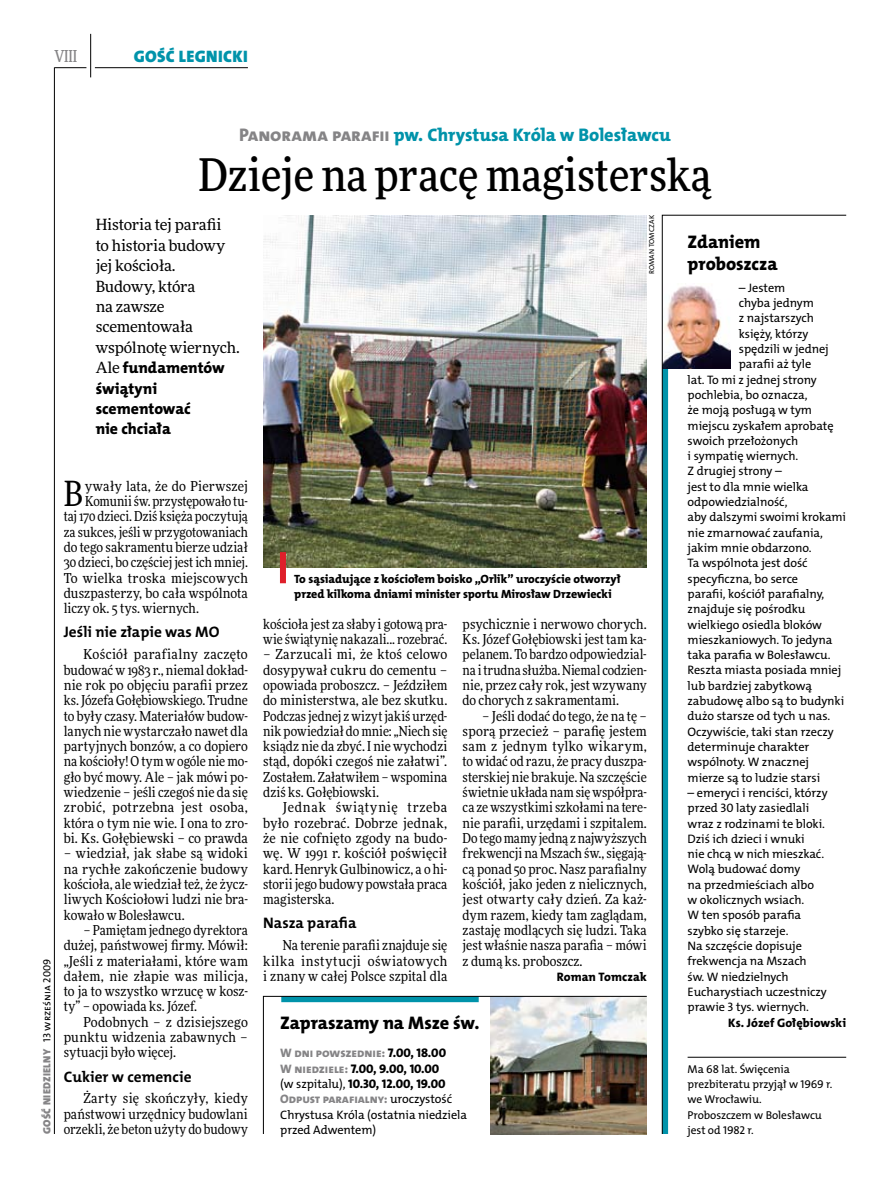
<style>
.page{position:relative;width:893px;height:1191px;background:#fff}
.page>*{position:absolute;margin:0;border:0;box-sizing:border-box;transform-origin:0 0}
.t1{font:500 45px "Freeday Narrow";color:#000}
.t2{font:34.8px "Freeday Narrow News";color:#000}
.t3{font:18.3px "The Mix HP8 Ex Bld";letter-spacing:-.01em;color:#0093aa}
.t4{font:18.3px/21.6px "The Mix HP8 Ex Bld";letter-spacing:.005em;color:#000}
.t5{font:16.65px "The Mix HP9 Blk";letter-spacing:.02em;color:#0093aa}
.t6{font:500 16.5px "Freeday Narrow";color:#858486;scale:.9 1}
.t7{font:15.75px/20.4px "The Mix HP8 Ex Bld";letter-spacing:.015em;color:#000}
.t8{font:15.45px/20.4px "Freeday News";letter-spacing:-.01em;color:#000}
.t9{font:15.3px "The Mix HP7 Bld";color:#000}
.t10{font:13.65px/15.3px "Freeday Narrow News";letter-spacing:.005em;color:#000;text-align:justify}
.t11{font:12.6px/15.3px "The Mix HP8 Ex Bld";letter-spacing:-.005em;color:#000}
.t12{font:12.3px/15.3px "The Mix HP5 Plain";letter-spacing:-.005em;color:#000}
.t13{font:12.3px "The Mix HP8 Ex Bld";letter-spacing:-.005em;color:#858486}
.t14{font:12.3px "The Mix HP8 Ex Bld";letter-spacing:.01em;color:#000}
.t15{font:12px/15.3px "The Mix HP8 Ex Bld";letter-spacing:-.005em;color:#000}
.t16{font:11.4px/15.3px "The Mix HP5 Plain";letter-spacing:-.005em;color:#000}
.t17{font:10.5px "The Mix HP9 Blk";letter-spacing:.025em;color:#858486}
.t18{font:7.2px "The Mix HP5 Plain";letter-spacing:.005em;color:#000}
.s1{font-family:"The Mix HP5 Plain";color:#000}
.s2{color:#858486}
.s3{font-family:"Freeday News";font-size:15.45px}
.s4{font-size:12.6px;color:#000}
.s5{font-size:12.3px;color:#858486}
.s6{font-family:"The Mix HP5 Plain";font-size:12.3px}
</style>
<div class="page">
<hr style="left:54px;top:67px;width:1px;height:1067px;background:#000">
<hr style="left:90px;top:34px;width:1px;height:43px;background:#000">
<hr style="left:54px;top:67px;width:32px;height:1px;background:#000">
<hr style="left:95px;top:67px;width:153px;height:1px;background:#000">
<svg style="left:662px;top:215px;width:185px;height:919px"></svg>
<img style="left:263px;top:996px;width:384px;height:138px">
<img style="left:263px;top:215px;width:384px;height:352px">
<div style="left:280px;top:552px;width:6px;height:31px;background:#df1f2a"></div>
<p class="t6" style="left:54px;top:46px;width:27px">VIII</p>
<p class="t5" style="left:134px;top:46px;width:115px">GOŚĆ LEGN ICKI</p>
<p class="t17" style="left:40px;top:1134px;width:177px;rotate:-90deg">GOŚĆ NIEDZIELNY <span class="s1">13 września 2009</span></p>
<h3 class="t3" style="left:239px;top:123px;width:433px"><span class="s2">Panorama parafii</span> pw. Chrystusa Króla w Bolesławcu</h3>
<h1 class="t1" style="left:199px;top:147px;width:514px">Dzieje na pracę magisterską</h1>
<p class="t18" style="left:647px;top:274px;width:60px;rotate:-90deg">Roman Tomczak</p>
<p class="t8" style="left:96px;top:214px;width:146px">Historia tej parafii<br>to historia budowy jej kościoła.<br>Budowy, która<br>na zawsze scementowała wspólnotę wiernych.</p>
<p class="t7" style="left:96px;top:358px;width:131px"><span class="s3">Ale</span> fundamentów świątyni scementować<br>nie chciała</p>
<h3 class="t4" style="left:688px;top:231px;width:92px">Zdaniem proboszcza</h3>
<p class="t12" style="left:739px;top:280px;width:48px">– Jestem</p>
<p class="t12" style="left:739px;top:295px;width:77px">chyba jednym</p>
<p class="t12" style="left:739px;top:311px;width:77px">z najstarszych</p>
<p class="t12" style="left:739px;top:326px;width:71px">księży, którzy</p>
<p class="t12" style="left:739px;top:341px;width:91px">spędzili w jednej</p>
<p class="t12" style="left:739px;top:356px;width:74px">parafii aż tyle</p>
<p class="t12" style="left:688px;top:372px;width:131px">lat. To mi z jednej strony</p>
<p class="t12" style="left:688px;top:387px;width:121px">pochlebia, bo oznacza,</p>
<p class="t12" style="left:688px;top:402px;width:126px">że moją posługą w tym</p>
<p class="t12" style="left:688px;top:418px;width:148px">miejscu zyskałem aprobatę</p>
<p class="t12" style="left:688px;top:433px;width:112px">swoich przełożonych</p>
<p class="t12" style="left:688px;top:448px;width:112px">i sympatię wiernych.</p>
<p class="t12" style="left:688px;top:464px;width:96px">Z drugiej strony –</p>
<p class="t12" style="left:688px;top:479px;width:123px">jest to dla mnie wielka</p>
<p class="t12" style="left:688px;top:494px;width:101px">odpowiedzialność,</p>
<p class="t12" style="left:688px;top:509px;width:160px">aby dalszymi swoimi krokami</p>
<p class="t12" style="left:688px;top:525px;width:137px">nie zmarnować zaufania,</p>
<p class="t12" style="left:688px;top:540px;width:126px">jakim mnie obdarzono.</p>
<p class="t12" style="left:688px;top:555px;width:121px">Ta wspólnota jest dość</p>
<p class="t12" style="left:688px;top:571px;width:112px">specyficzna, bo serce</p>
<p class="t12" style="left:688px;top:586px;width:138px">parafii, kościół parafialny,</p>
<p class="t12" style="left:688px;top:601px;width:119px">znajduje się pośrodku</p>
<p class="t12" style="left:688px;top:617px;width:136px">wielkiego osiedla bloków</p>
<p class="t12" style="left:688px;top:632px;width:146px">mieszkaniowych. To jedyna</p>
<p class="t12" style="left:688px;top:647px;width:144px">taka parafia w B olesławcu.</p>
<p class="t12" style="left:688px;top:663px;width:155px">Reszta miasta posiada mniej</p>
<p class="t12" style="left:688px;top:678px;width:126px">lub bardziej zabytkową</p>
<p class="t12" style="left:688px;top:693px;width:158px">zabudowę albo są to budynki</p>
<p class="t12" style="left:688px;top:708px;width:144px">dużo starsze od tych u nas.</p>
<p class="t12" style="left:688px;top:724px;width:148px">Oczywiście, taki stan rzeczy</p>
<p class="t12" style="left:688px;top:739px;width:123px">determinuje charakter</p>
<p class="t12" style="left:688px;top:754px;width:123px">wspólnoty. W znacznej</p>
<p class="t12" style="left:688px;top:770px;width:134px">mierze są to ludzie starsi</p>
<p class="t12" style="left:688px;top:785px;width:142px">– emeryci i renciści, którzy przed 30 laty zasiedlali wraz z rodzinami te bloki.<br>Dziś ich dzieci i wnuki<br>nie chcą w nich mieszkać.<br>Wolą budować domy<br>na przedmieściach albo<br>w okolicznych wsiach.<br>W ten sposób parafia szybko się starzeje.<br>N a szczęście dopisuje frekwencja na M szach<br>św. W niedzielnych<br>Eucharystiach uczestniczy prawie 3 tys. wiernych.</p>
<p class="t14" style="left:728px;top:1014px;width:119px">Ks. Józef Gołębiowski</p>
<p class="t16" style="left:688px;top:1061px;width:146px">Ma 68 lat. Święcenia prezbiteratu przyjął w 1969 r. we Wrocławiu.<br>Proboszczem w Bolesławcu jest od 1982 r.</p>
<h2 class="t2" style="left:64px;top:472px;width:21px">B</h2>
<p class="t10" style="left:85px;top:478px;width:164px">ywały lata, że do Pierwszej</p>
<p class="t10" style="left:85px;top:493px;width:164px">Komunii św. przystępowało tu-</p>
<p class="t10" style="left:64px;top:509px;width:186px">taj 170 dzieci. Dziś księża poczytują</p>
<p class="t10" style="left:64px;top:524px;width:186px">za sukces, jeśli w przygotowaniach</p>
<p class="t10" style="left:64px;top:539px;width:186px">do tego sakramentu bierze udział</p>
<p class="t10" style="left:64px;top:555px;width:186px">30 dzieci, bo częściej jest ich mniej.</p>
<p class="t10" style="left:64px;top:570px;width:186px">To wielka troska miejscowych</p>
<p class="t10" style="left:64px;top:585px;width:186px">duszpasterzy, bo cała wspólnota</p>
<p class="t10" style="left:64px;top:600px;width:137px">liczy ok. 5 tys. wiernych.</p>
<p class="t9" style="left:64px;top:622px;width:157px">Jeśli nie złapie was MO</p>
<p class="t10" style="left:64px;top:646px;width:186px;text-indent:20px">Kościół parafialny zaczęto budować w 1983 r., niemal dokład&shy;nie rok po objęciu parafii przez ks. Józefa Gołębiowskiego. Trudne to były czasy. Materiałów budow&shy;lanych nie wystarczało nawet dla partyjnych bonzów, a co dopiero na kościoły! Otym w ogóle nie mo&shy;gło być mowy. Ale – jak mówi po&shy;wiedzenie – jeśli czegoś nie da się zrobić, potrzebna jest osoba, która o tym nie wie. I ona to zro&shy;bi. Ks. Gołębiewski – co prawda</p>
<p class="t10" style="left:64px;top:845px;width:186px">– wiedział, jak słabe są widoki na rychłe zakończenie budowy kościoła, ale wiedział też, że życz&shy;liwych Kościołowi ludzi nie bra&shy;kowało w Bolesławcu.</p>
<p class="t10" style="left:64px;top:922px;width:186px;text-indent:20px">– Pamiętam jednego dyrektora dużej, państwowej firmy. Mówił: „Jeśli z materiałami, które wam dałem, nie złapie was milicja, to ja to wszystko wrzucę w kosz&shy;ty” – opowiada ks. Józef.</p>
<p class="t10" style="left:64px;top:1014px;width:186px;text-indent:20px">Podobnych – z dzisiejszego punktu widzenia zabawnych – sytuacji było więcej.</p>
<p class="t9" style="left:64px;top:1066px;width:129px">Cukier w cemencie</p>
<p class="t10" style="left:64px;top:1090px;width:186px;text-indent:20px">Żarty się skończyły, kiedy państwowi urzędnicy budowlani orzekli, że beton użyty do budowy</p>
<p class="t15" style="left:294px;top:571px;width:328px">To sąsiadujące z kościołem boisko „Orlik” uroczyście otworzył przed kilkoma dniami minister sportu Mirosław Drzewiecki</p>
<p class="t10" style="left:263px;top:616px;width:186px">kościoła jest za słaby i gotową pra&shy;wie świątynię nakazali... rozebrać.</p>
<p class="t10" style="left:263px;top:646px;width:186px">– Zarzucali mi, że ktoś celowo dosypywał cukru do cementu – opowiada proboszcz. – Jeździłem do ministerstwa, ale bez skutku.<br>Podczas jednej z wizyt jakiś urzęd&shy;nik powiedział do mnie: „Niech się ksiądz nie da zbyć. I nie wychodzi stąd, dopóki czegoś nie załatwi”.<br>Zostałem. Załatwiłem – wspomina dziś ks. Gołębiowski.</p>
<p class="t10" style="left:263px;top:799px;width:186px;text-indent:20px">Jednak świątynię trzeba było rozebrać. Dobrze jednak, że nie cofnięto zgody na budo&shy;wę. W 1991 r. kościół poświęcił kard.Henryk Gulbinowicz, a o hi&shy;storii jego budowy powstała praca magisterska.</p>
<p class="t9" style="left:263px;top:913px;width:95px">Nasza parafia</p>
<p class="t10" style="left:263px;top:937px;width:186px;text-indent:20px">Na terenie parafii znajduje się kilka instytucji oświatowych i znany w całej Polsce szpital dla</p>
<p class="t10" style="left:463px;top:616px;width:186px">psychicznie i nerwowo chorych.<br>Ks. Józef Gołębiowski jest tam ka&shy;pelanem. To bardzo odpowiedzial&shy;na itrudna służba. Niemal codzien&shy;nie, przez cały rok, jest wzywany do chorych z sakramentami.</p>
<p class="t10" style="left:463px;top:708px;width:186px;text-indent:20px">– Jeśli dodać do tego, że na tę – sporą przecież – parafię jestem sam z jednym tylko wikarym, to widać od razu, że pracy duszpa&shy;sterskiej nie brakuje. Na szczęście świetnie układa namsię współpra&shy;ca ze wszystkimi szkołami na tere&shy;nie parafii, urzędami i szpitalem.<br>Do tego mamy jedną z najwyższych frekwencji na Mszach św., sięgają&shy;cą ponad 50 proc. Nasz parafialny kościół, jako jeden z nielicznych, jest otwarty cały dzień. Za każ&shy;dym razem, kiedy tam zaglądam, zastaję modlących się ludzi. Taka jest właśnie nasza parafia – mówi z dumą ks. proboszcz.</p>
<p class="t14" style="left:557px;top:968px;width:92px">Roman Tomczak</p>
<h3 class="t4" style="left:280px;top:1012px;width:201px">Zapraszamy na Msze św.</h3>
<p class="t13" style="left:280px;top:1045px;width:167px">W dni powszednie: <span class="s4">7.00, 18.00</span></p>
<p class="t11" style="left:280px;top:1061px;width:167px"><span class="s5">W niedziele:</span> 7.00, 9.00, 10.00 <span class="s6">(w szpitalu),</span> 10.30, 12.00, 19.00</p>
<p class="t13" style="left:280px;top:1091px;width:173px">Odpust parafialny: <span class="s1">uroczystość</span></p>
<p class="t12" style="left:280px;top:1107px;width:188px">Chrystusa Króla (ostatnia niedziela przed Adwentem)</p>
</div>
